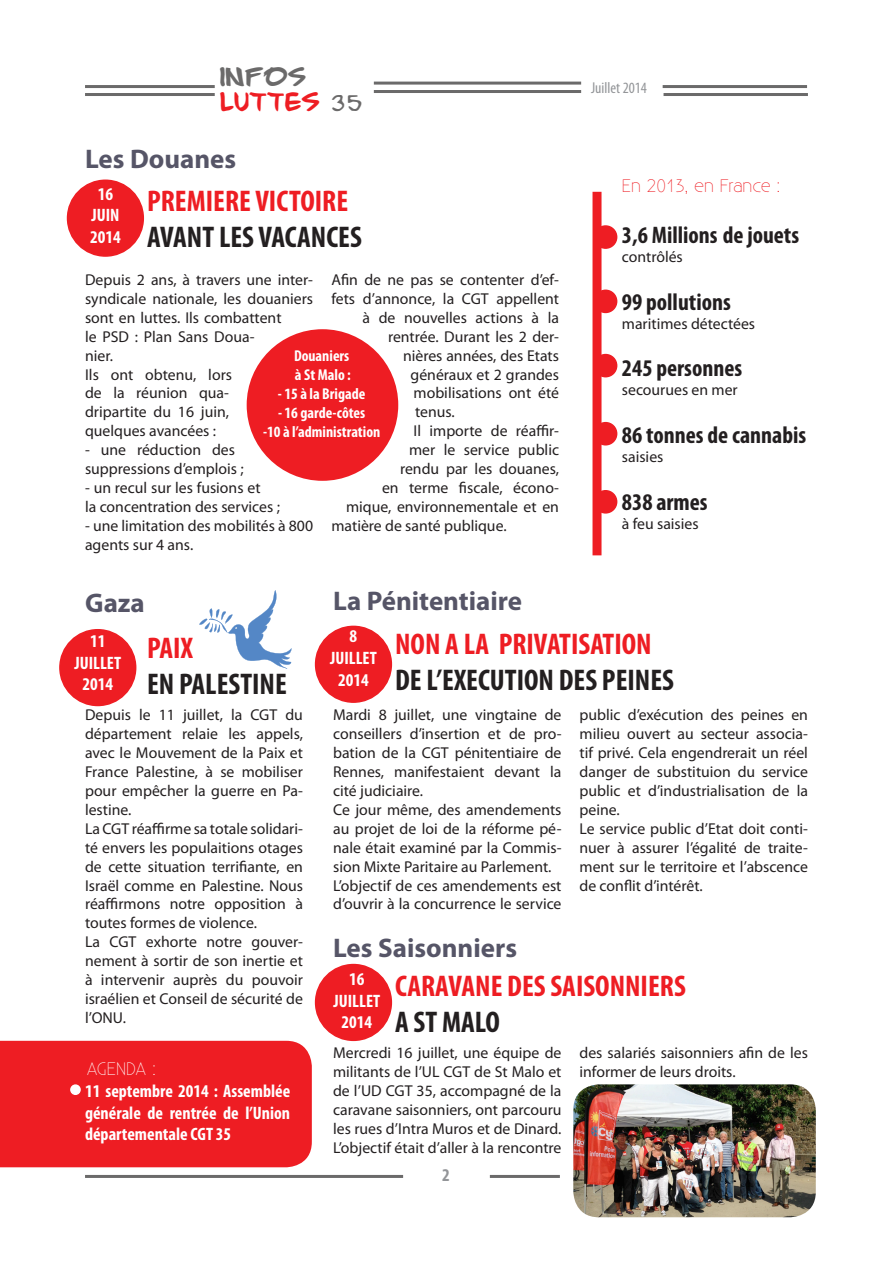
<style>
.page{position:relative;width:893px;height:1263px;background:#fff}
.page>*{position:absolute;margin:0;border:0;box-sizing:border-box;transform-origin:0 0}
.t1{font:700 condensed 30px "Myriad Pro";color:#ee1d23}
.t2{font:700 condensed 30px "Myriad Pro";color:#231f20}
.t3{font:700 27px "Myriad Pro";color:#565567}
.t4{font:700 condensed 24px "Myriad Pro";color:#231f20}
.t5{font:21px/25.2px "Smilecomix";color:#6b6a6a}
.t6{font:700 condensed 18px/21.6px "Myriad Pro";color:#fff;text-align:center}
.t7{font:300 18px "Existence";color:#ee1d23}
.t8{font:300 18px "Existence";color:#fff}
.t9{font:700 condensed 18px "Myriad Pro";color:#939598}
.t10{font:15.75px/18.9px "Myriad Pro";color:#231f20}
.t11{font:700 condensed 15.75px/18.9px "Myriad Pro";color:#fff}
.t12{font:condensed 15.75px "Myriad Pro";color:#939598}
.s1{color:#ee1d23}
</style>
<div class="page">
<hr style="left:85px;top:85px;width:130px;height:3px;background:#6b6a6a">
<hr style="left:85px;top:93px;width:130px;height:3px;background:#6b6a6a">
<hr style="left:663px;top:85px;width:144px;height:3px;background:#6b6a6a">
<hr style="left:663px;top:93px;width:145px;height:3px;background:#6b6a6a">
<hr style="left:374px;top:82px;width:207px;height:3px;background:#6b6a6a">
<hr style="left:374px;top:90px;width:207px;height:3px;background:#6b6a6a">
<hr style="left:85px;top:1175px;width:318px;height:3px;background:#6b6a6a">
<hr style="left:490px;top:1175px;width:70px;height:3px;background:#6b6a6a">
<div style="left:68px;top:180px;width:75px;height:76px;background:#ee1d23;border-radius:50%"></div>
<div style="left:67px;top:180px;width:77px;height:77px;border:2px solid #ee1d23;border-radius:50%"></div>
<div style="left:316px;top:626px;width:75px;height:76px;background:#ee1d23;border-radius:50%"></div>
<div style="left:315px;top:626px;width:77px;height:77px;border:2px solid #ee1d23;border-radius:50%"></div>
<div style="left:316px;top:964px;width:75px;height:76px;background:#ee1d23;border-radius:50%"></div>
<div style="left:315px;top:964px;width:77px;height:77px;border:2px solid #ee1d23;border-radius:50%"></div>
<div style="left:592px;top:192px;width:9px;height:363px;background:#ee1d23"></div>
<div style="left:595px;top:226px;width:22px;height:22px;background:#ee1d23;border-radius:50%"></div>
<div style="left:594px;top:225px;width:23px;height:24px;border:2px solid #ee1d23;border-radius:50%"></div>
<div style="left:595px;top:290px;width:22px;height:22px;background:#ee1d23;border-radius:50%"></div>
<div style="left:594px;top:290px;width:23px;height:23px;border:2px solid #ee1d23;border-radius:50%"></div>
<div style="left:595px;top:355px;width:22px;height:22px;background:#ee1d23;border-radius:50%"></div>
<div style="left:594px;top:354px;width:23px;height:23px;border:2px solid #ee1d23;border-radius:50%"></div>
<div style="left:595px;top:423px;width:22px;height:22px;background:#ee1d23;border-radius:50%"></div>
<div style="left:594px;top:422px;width:23px;height:23px;border:2px solid #ee1d23;border-radius:50%"></div>
<div style="left:595px;top:491px;width:22px;height:22px;background:#ee1d23;border-radius:50%"></div>
<div style="left:594px;top:490px;width:23px;height:24px;border:2px solid #ee1d23;border-radius:50%"></div>
<div style="left:247px;top:329px;width:151px;height:152px;background:#ee1d23;border-radius:50%"></div>
<div style="left:60px;top:630px;width:76px;height:75px;background:#ee1d23;border-radius:50%"></div>
<div style="left:59px;top:629px;width:77px;height:77px;border:2px solid #ee1d23;border-radius:50%"></div>
<img style="left:573px;top:1084px;width:243px;height:133px">
<div style="left:0;top:1041px;width:312px;height:126px;background:#ee1d23"></div>
<div style="left:71px;top:1085px;width:9px;height:9px;background:#fff;border-radius:50%"></div>
<div style="left:70px;top:1084px;width:11px;height:11px;border:2px solid #fff;border-radius:50%"></div>
<svg style="left:199px;top:590px;width:93px;height:79px"></svg>
<h3 class="t5" style="left:220px;top:66px;width:145px">INFOS<br><span class="s1">LUTTES</span> 35</h3>
<h2 class="t3" style="left:85px;top:141px;width:153px">Les Douanes</h2>
<p class="t6" style="left:90px;top:182px;width:32px">16<br>JUIN<br>2014</p>
<h1 class="t1" style="left:147px;top:182px;width:203px">PREMIERE VICTOIRE</h1>
<h1 class="t2" style="left:147px;top:218px;width:216px">AVANT LES VACANCES</h1>
<p class="t10" style="left:85px;top:270px;width:230px">Depuis 2 ans, à travers une inter&shy;syndicale nationale, les douaniers sont en luttes. Ils combattent<br>le PSD : Plan Sans Doua-<br>nier.<br>Ils ont obtenu, lors<br>de la réunion qua-<br>dripartite du 16 juin,<br>quelques avancées :</p>
<p class="t10" style="left:85px;top:440px;width:160px">- une réduction des suppressions d’emplois ;</p>
<p class="t10" style="left:85px;top:478px;width:196px">- un recul sur les fusions et<br>la concentration des services ;</p>
<p class="t10" style="left:85px;top:516px;width:230px">- une limitation des mobilités à 800 agents sur 4 ans.</p>
<p class="t10" style="left:331px;top:270px;width:229px">Afin de ne pas se contenter d’ef-</p>
<p class="t10" style="left:331px;top:289px;width:229px">fets d’annonce, la CGT appellent</p>
<p class="t10" style="left:363px;top:308px;width:198px">à de nouvelles actions à la</p>
<p class="t10" style="left:388px;top:327px;width:172px">rentrée. Durant les 2 der-</p>
<p class="t10" style="left:403px;top:346px;width:158px">nières années, des Etats</p>
<p class="t10" style="left:411px;top:365px;width:150px">généraux et 2 grandes</p>
<p class="t10" style="left:414px;top:383px;width:147px">mobilisations ont été</p>
<p class="t10" style="left:415px;top:402px;width:41px">tenus.</p>
<p class="t10" style="left:414px;top:421px;width:147px">Il importe de réaffir-</p>
<p class="t10" style="left:409px;top:440px;width:152px">mer le service public</p>
<p class="t10" style="left:400px;top:459px;width:160px">rendu par les douanes,</p>
<p class="t10" style="left:382px;top:478px;width:178px">en terme fiscale, écono-</p>
<p class="t10" style="left:346px;top:497px;width:214px">mique, environnementale et en</p>
<p class="t10" style="left:331px;top:516px;width:177px">matière de santé publique.</p>
<p class="t11" style="left:294px;top:346px;width:58px">Douaniers à St Malo :</p>
<p class="t11" style="left:278px;top:384px;width:89px">- 15 à la Brigade</p>
<p class="t11" style="left:263px;top:403px;width:119px;text-align:center">- 16 garde-côtes<br>-10 à l’administration</p>
<p class="t12" style="left:591px;top:79px;width:57px">Juillet 2014</p>
<p class="t7" style="left:622px;top:176px;width:160px">En 2013, en France :</p>
<h3 class="t4" style="left:622px;top:220px;width:179px">3,6 Millions de jouets</h3>
<p class="t10" style="left:622px;top:247px;width:62px">contrôlés</p>
<h3 class="t4" style="left:622px;top:287px;width:110px">99 pollutions</h3>
<p class="t10" style="left:622px;top:314px;width:135px">maritimes détectées</p>
<h3 class="t4" style="left:622px;top:353px;width:122px">245 personnes</h3>
<p class="t10" style="left:622px;top:380px;width:117px">secourues en mer</p>
<h3 class="t4" style="left:622px;top:420px;width:186px">86 tonnes de cannabis</h3>
<p class="t10" style="left:622px;top:447px;width:43px">saisies</p>
<h3 class="t4" style="left:622px;top:487px;width:87px">838 armes</h3>
<p class="t10" style="left:622px;top:514px;width:78px">à feu saisies</p>
<h2 class="t3" style="left:85px;top:585px;width:61px">Gaza</h2>
<p class="t6" style="left:74px;top:630px;width:48px">11<br>JUILLET<br>2014</p>
<h1 class="t1" style="left:147px;top:629px;width:47px">PAIX</h1>
<h1 class="t2" style="left:147px;top:665px;width:141px">EN PALESTINE</h1>
<p class="t10" style="left:85px;top:705px;width:219px">Depuis le 11 juillet, la CGT du département relaie les appels, avec le Mouvement de la Paix et<br>France Palestine, à se mobiliser pour empêcher la guerre en Pa&shy;lestine.<br>La CGT réaffirme sa totale solidari&shy;té envers les populaitions otages de cette situation terrifiante, en<br>Israël comme en Palestine. Nous réaffirmons notre opposition à toutes formes de violence.<br>La CGT exhorte notre gouver&shy;nement à sortir de son inertie et à intervenir auprès du pouvoir israélien et Conseil de sécurité de l’ONU.</p>
<p class="t8" style="left:87px;top:1059px;width:71px">AGENDA :</p>
<p class="t6" style="left:85px;top:1080px;width:207px;text-align:justify">11 septembre 2014 : Assemblée générale de rentrée de l’Union départementale CGT 35</p>
<h2 class="t3" style="left:333px;top:584px;width:191px">La Pénitentiaire</h2>
<h1 class="t1" style="left:395px;top:625px;width:258px">NON A LA PRIVATISATION</h1>
<h1 class="t2" style="left:395px;top:661px;width:280px">DE L’EXECUTION DES PEINES</h1>
<p class="t6" style="left:330px;top:625px;width:48px">8<br>JUILLET<br>2014</p>
<p class="t10" style="left:333px;top:705px;width:230px">Mardi 8 juillet, une vingtaine de conseillers d’insertion et de pro&shy;bation de la CGT pénitentiaire de<br>Rennes, manifestaient devant la cité judiciaire.<br>Ce jour même, des amendements au projet de loi de la réforme pé&shy;nale était examiné par la Commis&shy;sion Mixte Paritaire au Parlement.<br>L’objectif de ces amendements est d’ouvrir à la concurrence le service</p>
<p class="t10" style="left:579px;top:705px;width:230px">public d’exécution des peines en milieu ouvert au secteur associa&shy;tif privé. Cela engendrerait un réel danger de substituion du service public et d’industrialisation de la peine.<br>Le service public d’Etat doit conti&shy;nuer à assurer l’égalité de traite&shy;ment sur le territoire et l’abscence de conflit d’intérêt.</p>
<h2 class="t3" style="left:333px;top:930px;width:186px">Les Saisonniers</h2>
<h1 class="t1" style="left:395px;top:967px;width:292px">CARAVANE DES SAISONNIERS</h1>
<h1 class="t2" style="left:395px;top:1003px;width:106px">A ST MALO</h1>
<p class="t10" style="left:333px;top:1043px;width:230px;text-align:justify">Mercredi 16 juillet, une équipe de militants de l’UL CGT de St Malo et de l’UD CGT 35, accompagné de la caravane saisonniers, ont parcouru les rues d’Intra Muros et de Dinard.<br>L’objectif était d’aller à la rencontre</p>
<p class="t10" style="left:579px;top:1043px;width:230px">des salariés saisonniers afin de les informer de leurs droits.</p>
<p class="t6" style="left:334px;top:968px;width:48px">16<br>JUILLET<br>2014</p>
<p class="t9" style="left:442px;top:1163px;width:9px">2</p>
</div>
